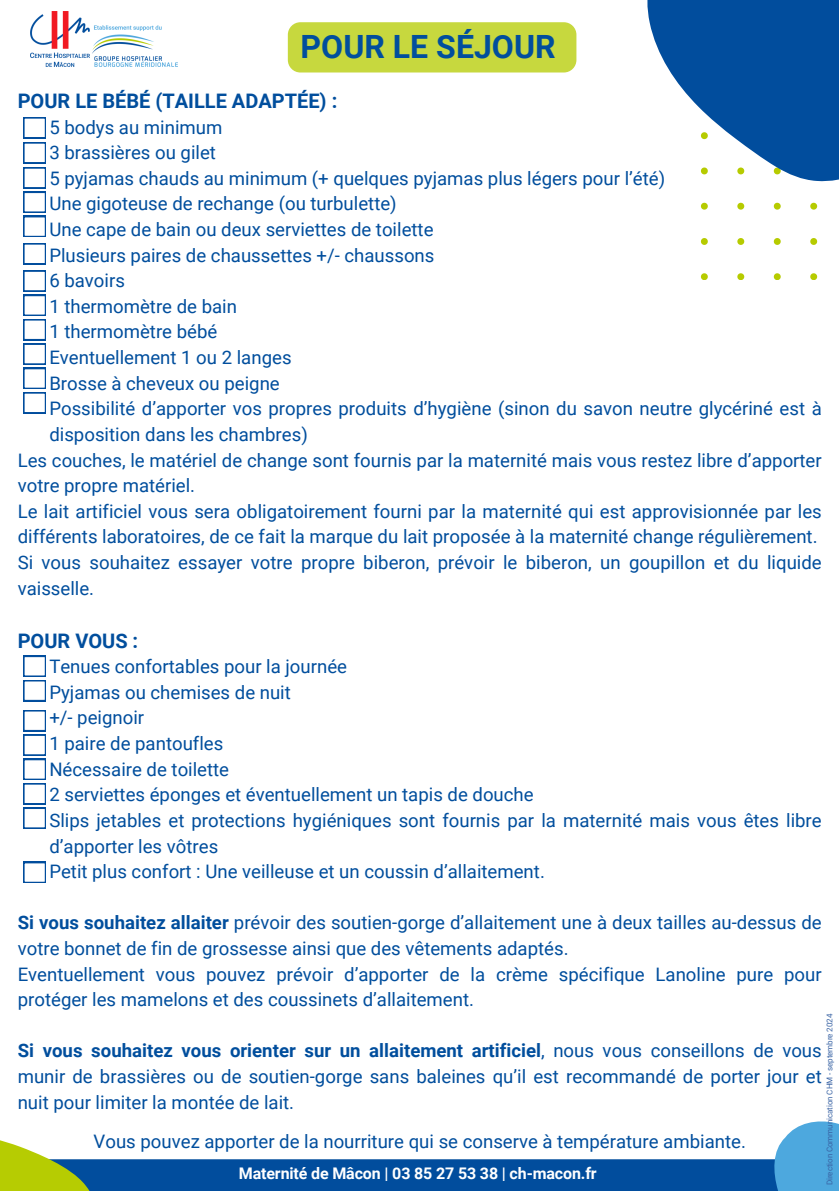
<style>
.page{position:relative;width:839px;height:1191px;background:#fff}
.page>*{position:absolute;margin:0;border:0;box-sizing:border-box;transform-origin:0 0}
.t1{font:700 32px "Roboto";color:#014e9d}
.t2{font:700 20px "Roboto";color:#014e9d}
.t3{font:18.6px/25.6px "Roboto";color:#014e9d}
.t4{font:700 16px "Roboto";letter-spacing:-.01em;color:#fff}
.t5{font:8px "Roboto";letter-spacing:-.01em;color:#3963a4}
.s1{font-weight:700}
</style>
<div class="page">
<svg style="left:700px;top:238px;width:118px;height:42px"></svg>
<img style="left:30px;top:11px;width:147px;height:56px">
<svg style="left:647px;top:0;width:191px;height:210px;fill:#014d9d"></svg>
<div style="left:0;top:1159px;width:838px;height:32px;background:#014d9d"></div>
<svg style="left:741px;top:1121px;width:97px;height:70px"></svg>
<svg style="left:0;top:1140px;width:120px;height:51px"></svg>
<div style="left:288px;top:22px;width:288px;height:51px;background:#c7d83e;border-radius:13px"></div>
<svg style="left:23px;top:117px;width:23px;height:120px"></svg>
<div style="left:23px;top:243px;width:23px;height:22px;background:#014d9d"></div>
<svg style="left:24px;top:244px;width:21px;height:19px"></svg>
<div style="left:23px;top:392px;width:23px;height:22px;background:#07519f"></div>
<svg style="left:23px;top:270px;width:23px;height:142px"></svg>
<svg style="left:23px;top:656px;width:23px;height:45px"></svg>
<svg style="left:23px;top:710px;width:23px;height:119px"></svg>
<svg style="left:23px;top:862px;width:23px;height:21px"></svg>
<p class="t1" style="left:300px;top:28px;width:256px">POUR LE SÉJOUR</p>
<p class="t2" style="left:18px;top:89px;width:321px">POUR LE BÉBÉ (TAILLE ADAPTÉE) :</p>
<p class="t3" style="left:49px;top:114px;width:174px">5 bodys au minimum</p>
<p class="t3" style="left:49px;top:140px;width:168px">3 brassières ou gilet</p>
<p class="t3" style="left:49px;top:166px;width:617px">5 pyjamas chauds au minimum (+ quelques pyjamas plus légers pour l’été)</p>
<p class="t3" style="left:49px;top:191px;width:349px">Une gigoteuse de rechange (ou turbulette)</p>
<p class="t3" style="left:49px;top:217px;width:385px">Une cape de bain ou deux serviettes de toilette</p>
<p class="t3" style="left:49px;top:242px;width:386px">Plusieurs paires de chaussettes +/- chaussons</p>
<p class="t3" style="left:49px;top:268px;width:77px">6 bavoirs</p>
<p class="t3" style="left:49px;top:294px;width:189px">1 thermomètre de bain</p>
<p class="t3" style="left:49px;top:319px;width:169px">1 thermomètre bébé</p>
<p class="t3" style="left:49px;top:345px;width:244px">Eventuellement 1 ou 2 langes</p>
<p class="t3" style="left:49px;top:371px;width:232px">Brosse à cheveux ou peigne</p>
<p class="t3" style="left:49px;top:396px;width:773px">Possibilité d’apporter vos propres produits d’hygiène (sinon du savon neutre glycériné est à</p>
<p class="t3" style="left:49px;top:422px;width:260px">disposition dans les chambres)</p>
<p class="t3" style="left:18px;top:447px;width:805px">Les couches, le matériel de change sont fournis par la maternité mais vous restez libre d’apporter</p>
<p class="t3" style="left:18px;top:473px;width:179px">votre propre matériel.</p>
<p class="t3" style="left:18px;top:499px;width:805px">Le lait artificiel vous sera obligatoirement fourni par la maternité qui est approvisionnée par les</p>
<p class="t3" style="left:18px;top:524px;width:801px">différents laboratoires, de ce fait la marque du lait proposée à la maternité change régulièrement.</p>
<p class="t3" style="left:18px;top:550px;width:805px">Si vous souhaitez essayer votre propre biberon, prévoir le biberon, un goupillon et du liquide</p>
<p class="t3" style="left:18px;top:575px;width:78px">vaisselle.</p>
<p class="t2" style="left:18px;top:629px;width:122px">POUR VOUS :</p>
<p class="t3" style="left:49px;top:654px;width:773px">Tenues confortables pour la journée<br>Pyjamas ou chemises de nuit<br>+/- peignoir<br>1 paire de pantoufles<br>Nécessaire de toilette<br>2 serviettes éponges et éventuellement un tapis de douche<br>Slips jetables et protections hygiéniques sont fournis par la maternité mais vous êtes libre d’apporter les vôtres<br>Petit plus confort : Une veilleuse et un coussin d’allaitement.</p>
<p class="t3" style="left:18px;top:910px;width:805px"><span class="s1">Si vous souhaitez allaiter</span> prévoir des soutien-gorge d’allaitement une à deux tailles au-dessus de votre bonnet de fin de grossesse ainsi que des vêtements adaptés.<br>Eventuellement vous pouvez prévoir d’apporter de la crème spécifique Lanoline pure pour protéger les mamelons et des coussinets d’allaitement.</p>
<p class="t3" style="left:18px;top:1038px;width:805px;text-align:justify"><span class="s1">Si vous souhaitez vous orienter sur un allaitement artificiel</span>, nous vous conseillons de vous munir de brassières ou de soutien-gorge sans baleines qu’il est recommandé de porter jour et nuit pour limiter la montée de lait.</p>
<p class="t3" style="left:94px;top:1129px;width:653px">Vous pouvez apporter de la nourriture qui se conserve à température ambiante.</p>
<p class="t5" style="left:825px;top:1185px;width:173px;rotate:-90deg">Direction Communication CHM - septembre 2024</p>
<h1 class="t4" style="left:239px;top:1165px;width:359px">Maternité de Mâcon | 03 85 27 53 38 | ch-macon.fr</h1>
</div>
